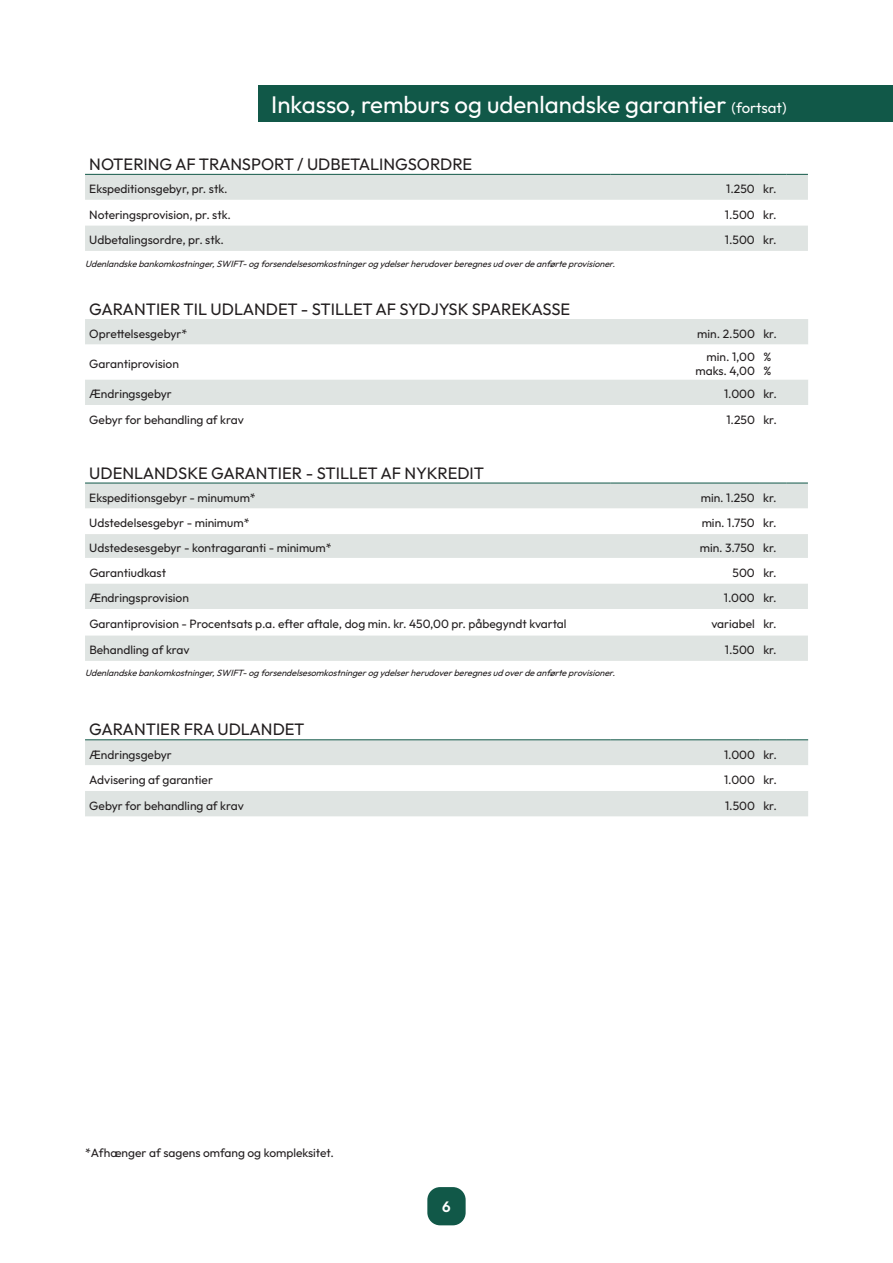
<style>
.page{position:relative;width:893px;height:1263px;background:#fff}
.page>*{position:absolute;margin:0;border:0;box-sizing:border-box;transform-origin:0 0}
.t1{font:24px "Outfit";color:#fff}
.t2{font:16.5px "Outfit";color:#231f20}
.t3{font:600 15px "Outfit";color:#fff}
.t4{font:12px/14.4px "Outfit";color:#231f20;text-align:right}
.t5{font:italic 9px "Outfit";color:#231f20}
.s1{font-size:15px}
</style>
<div class="page">
<div style="left:85px;top:484px;width:723px;height:177px;background:#dfe4e2"></div>
<svg style="left:85px;top:508px;width:723px;height:127px"></svg>
<hr style="left:85px;top:483px;width:525px;height:1px;background:#115848">
<hr style="left:610px;top:483px;width:149px;height:1px;background:#115848">
<svg style="left:759px;top:483px;width:49px;height:1px"></svg>
<div style="left:258px;top:85px;width:635px;height:37px;background:#115848"></div>
<div style="left:85px;top:175px;width:723px;height:76px;background:#dfe4e2"></div>
<svg style="left:85px;top:200px;width:723px;height:25px"></svg>
<hr style="left:85px;top:174px;width:525px;height:1px;background:#115848">
<hr style="left:610px;top:174px;width:149px;height:1px;background:#115848">
<svg style="left:759px;top:174px;width:49px;height:1px"></svg>
<div style="left:427px;top:1187px;width:39px;height:38px;background:#115848;border-radius:13px"></div>
<div style="left:85px;top:319px;width:723px;height:26px;background:#dfe4e2"></div>
<div style="left:85px;top:380px;width:723px;height:25px;background:#dfe4e2"></div>
<div style="left:85px;top:740px;width:723px;height:76px;background:#dfe4e2"></div>
<svg style="left:85px;top:765px;width:723px;height:26px"></svg>
<hr style="left:85px;top:739px;width:525px;height:1px;background:#115848">
<hr style="left:610px;top:739px;width:149px;height:1px;background:#115848">
<svg style="left:759px;top:739px;width:49px;height:1px"></svg>
<h1 class="t1" style="left:271px;top:90px;width:517px">Inkasso, remburs og udenlandske garantier <span class="s1">(fortsat)</span></h1>
<h2 class="t2" style="left:89px;top:154px;width:384px">NOTERING AF TRANSPORT / UDBETALINGSORDRE</h2>
<p class="t4" style="left:89px;top:182px;width:140px">Ekspeditionsgebyr, pr. stk.</p>
<p class="t4" style="left:726px;top:182px;width:52px">1.250 kr.</p>
<p class="t4" style="left:89px;top:207px;width:143px">Noteringsprovision, pr. stk.</p>
<p class="t4" style="left:725px;top:207px;width:53px">1.500 kr.</p>
<p class="t4" style="left:89px;top:233px;width:136px">Udbetalingsordre, pr. stk.</p>
<p class="t4" style="left:725px;top:233px;width:53px">1.500 kr.</p>
<p class="t5" style="left:85px;top:258px;width:535px">Udenlandskebankomkostninger,SWIFT-ogforsendelsesomkostningerogydelserherudoverberegnesudoverdeanførteprovisioner.</p>
<h2 class="t2" style="left:89px;top:298px;width:482px">GARANTIER TIL UDLANDET - STILLET AF SYDJYSK SPAREKASSE</h2>
<p class="t4" style="left:89px;top:327px;width:100px">Oprettelsesgebyr*</p>
<p class="t4" style="left:697px;top:327px;width:81px">min. 2.500 kr.</p>
<p class="t4" style="left:89px;top:357px;width:91px">Garantiprovision</p>
<p class="t4" style="left:696px;top:350px;width:61px">min. 1,00 maks. 4,00</p>
<p class="t4" style="left:763px;top:350px;width:9px;text-align:left">% %</p>
<p class="t4" style="left:89px;top:387px;width:84px">Ændringsgebyr</p>
<p class="t4" style="left:724px;top:387px;width:54px">1.000 kr.</p>
<p class="t4" style="left:89px;top:413px;width:156px">Gebyr for behandling af krav</p>
<p class="t4" style="left:726px;top:413px;width:52px">1.250 kr.</p>
<h2 class="t2" style="left:89px;top:462px;width:396px">UDENLANDSKE GARANTIER - STILLET AF NYKREDIT</h2>
<p class="t4" style="left:89px;top:491px;width:168px">Ekspeditionsgebyr - minumum*</p>
<p class="t4" style="left:701px;top:491px;width:77px">min. 1.250 kr.</p>
<p class="t4" style="left:89px;top:516px;width:162px">Udstedelsesgebyr - minimum*</p>
<p class="t4" style="left:702px;top:516px;width:76px">min. 1.750 kr.</p>
<p class="t4" style="left:89px;top:541px;width:244px">Udstedesesgebyr - kontragaranti - minimum*</p>
<p class="t4" style="left:700px;top:541px;width:78px">min. 3.750 kr.</p>
<p class="t4" style="left:89px;top:566px;width:78px">Garantiudkast</p>
<p class="t4" style="left:733px;top:566px;width:46px">500 kr.</p>
<p class="t4" style="left:89px;top:591px;width:101px">Ændringsprovision</p>
<p class="t4" style="left:724px;top:591px;width:54px">1.000 kr.</p>
<p class="t4" style="left:89px;top:617px;width:479px">Garantiprovision - Procentsats p.a. efter aftale, dog min. kr. 450,00 pr. påbegyndt kvartal</p>
<p class="t4" style="left:711px;top:617px;width:67px">variabel kr.</p>
<p class="t4" style="left:89px;top:643px;width:102px">Behandling af krav</p>
<p class="t4" style="left:725px;top:643px;width:53px">1.500 kr.</p>
<p class="t5" style="left:85px;top:667px;width:535px">Udenlandskebankomkostninger,SWIFT-ogforsendelsesomkostningerogydelserherudoverberegnesudoverdeanførteprovisioner.</p>
<h2 class="t2" style="left:89px;top:719px;width:217px">GARANTIER FRA UDLANDET</h2>
<p class="t4" style="left:89px;top:747px;width:84px">Ændringsgebyr</p>
<p class="t4" style="left:724px;top:747px;width:54px">1.000 kr.</p>
<p class="t4" style="left:89px;top:773px;width:125px">Advisering af garantier</p>
<p class="t4" style="left:724px;top:773px;width:54px">1.000 kr.</p>
<p class="t4" style="left:89px;top:798px;width:156px">Gebyr for behandling af krav</p>
<p class="t4" style="left:725px;top:798px;width:53px">1.500 kr.</p>
<p class="t4" style="left:85px;top:1145px;width:250px">*Afhænger af sagens omfang og kompleksitet.</p>
<p class="t3" style="left:442px;top:1197px;width:10px">6</p>
</div>
